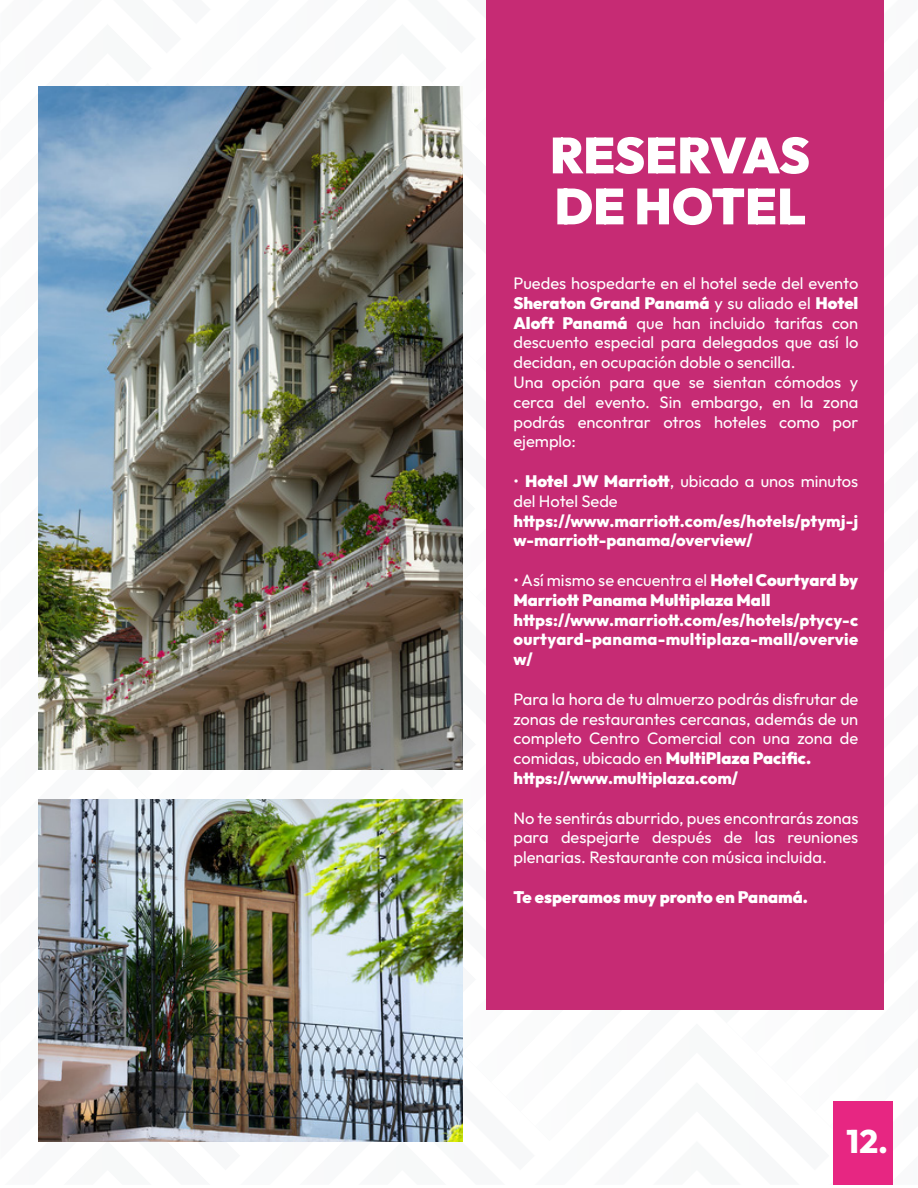
<style>
.page{position:relative;width:918px;height:1188px;background:#fff}
.page>*{position:absolute;margin:0;border:0;box-sizing:border-box;transform-origin:0 0}
.t1{font:900 50.4px/51px "Outfit";letter-spacing:-.005em;color:#fff}
.t2{font:800 32.55px "Outfit";color:#fff}
.t3{font:16.5px/19.8px "Outfit";color:#fff}
.t4{font:800 16.5px/19.8px "Outfit";letter-spacing:.005em;color:#fff}
.t5{font:900 16.5px/19.8px "Outfit";color:#fff}
.s1{font-weight:900}
.s2{font-weight:400}
.s3{font-weight:800}
</style>
<div class="page">
<svg style="left:137px;top:86px;width:295px;height:1px"></svg>
<div style="left:486px;top:0;width:398px;height:1010px;background:#c62b74"></div>
<div style="left:833px;top:1101px;width:59px;height:84px;background:#e72682"></div>
<img style="left:38px;top:87px;width:425px;height:682px">
<img style="left:38px;top:799px;width:425px;height:343px">
<h1 class="t1" style="left:550px;top:133px;width:262px">RESERVAS<br>DE HOTEL</h1>
<p class="t3" style="left:513px;top:274px;width:346px">Puedes hospedarte en el hotel sede del evento <span class="s1">Sheraton Grand Panamá</span> y su aliado el <span class="s1">Hotel Aloft Panamá</span> que han incluido tarifas con descuento especial para delegados que así lo decidan, en ocupación doble o sencilla.<br>Una opción para que se sientan cómodos y cerca del evento. Sin embargo, en la zona podrás encontrar otros hoteles como por ejemplo:</p>
<p class="t3" style="left:513px;top:472px;width:346px">• <span class="s1">Hotel JW Marriott</span>, ubicado a unos minutos del Hotel Sede</p>
<p class="t4" style="left:513px;top:512px;width:346px">https://www.marriott.com/es/hotels/ptymj-j w-marriott-panama/overview/</p>
<p class="t5" style="left:513px;top:571px;width:346px"><span class="s2">• Así mismo se encuentra el</span> Hotel Courtyard by<br>Marriott Panama Multiplaza Mall</p>
<p class="t4" style="left:513px;top:611px;width:347px;text-align:justify">https://www.marriott.com/es/hotels/ptycy-c ourtyard-panama-multiplaza-mall/overvie w/</p>
<p class="t3" style="left:513px;top:689px;width:347px">Para la hora de tu almuerzo podrás disfrutar de zonas de restaurantes cercanas, además de un completo Centro Comercial con una zona de comidas, ubicado en <span class="s1">MultiPlaza Pacific. </span><span class="s3">https://www.multiplaza.com/</span></p>
<p class="t3" style="left:513px;top:808px;width:346px;text-align:justify">No te sentirás aburrido, pues encontrarás zonas para despejarte después de las reuniones plenarias. Restaurante con música incluida.</p>
<p class="t5" style="left:513px;top:888px;width:296px">Te esperamos muy pronto en Panamá.</p>
<h2 class="t2" style="left:847px;top:1120px;width:43px">12.</h2>
</div>
